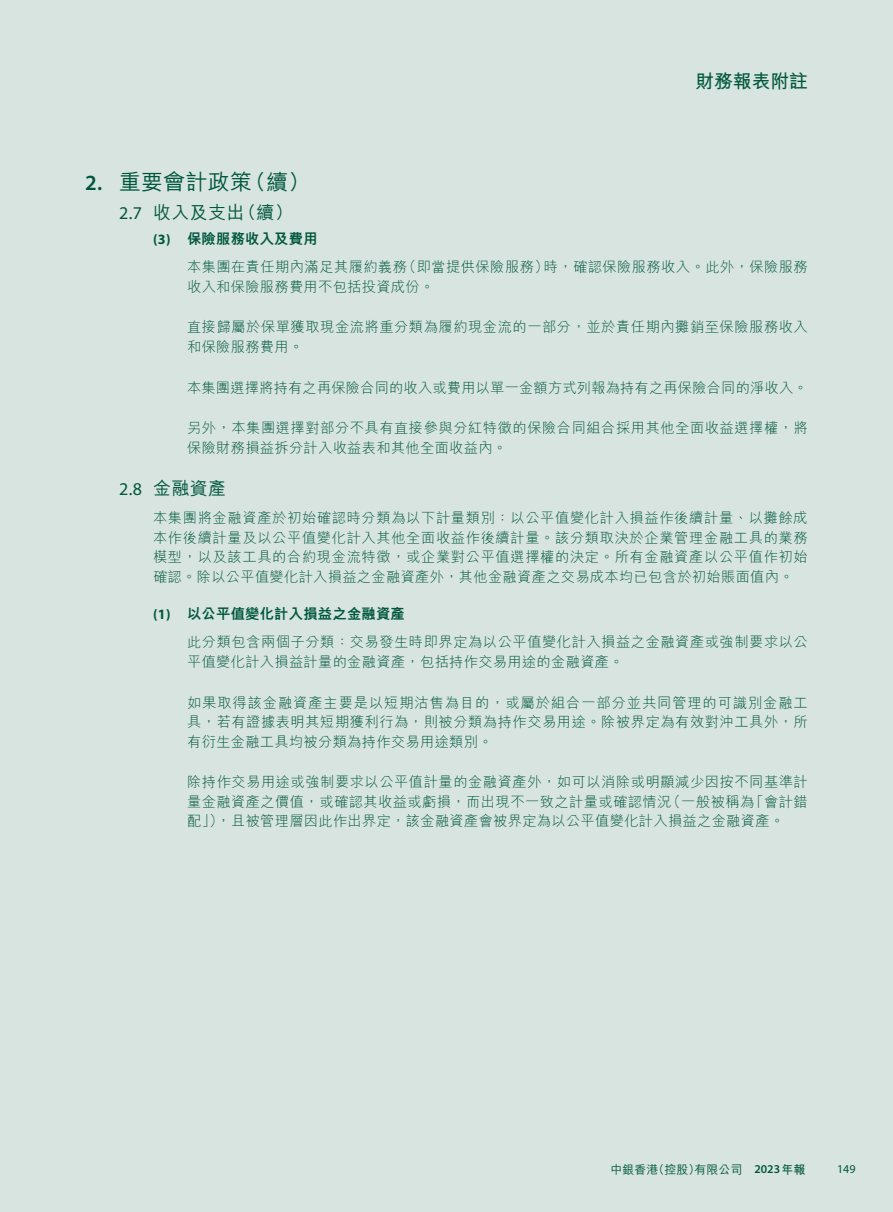
<style>
.page{position:relative;width:893px;height:1212px;background:#d7e4e0}
.page>*{position:absolute;margin:0;border:0;box-sizing:border-box;transform-origin:0 0}
.t1{font:500 21.75px "M Hei HK";letter-spacing:.02em;color:#00573c}
.t2{font:700 18.75px "M Hei HK";color:#00573c}
.t3{font:500 18px "M Hei HK";letter-spacing:.02em;color:#00573c}
.t4{font:300 14.25px/19.5px "M Hei HK";letter-spacing:.02em;color:#00573c;text-align:justify}
.t5{font:300 14.25px/19.5px "M Hei HK";letter-spacing:.04em;color:#00573c}
.t6{font:500 12px "M Hei HK";color:#00573c}
.t7{font:12px "Myriad Pro";color:#00573c}
.s1{font-family:"Myriad Pro";font-weight:600}
.s2{font-family:"Myriad Pro";font-weight:400}
.s3{font-family:"Myriad Pro";font-weight:700}
.s4{font-weight:800}
.s5{font-weight:700}
</style>
<div class="page">
<h2 class="t2" style="left:695px;top:67px;width:114px">財務報表附註</h2>
<h1 class="t1" style="left:85px;top:166px;width:227px"><span class="s1">2.</span> 重要會計政策（續）</h1>
<p class="t3" style="left:119px;top:199px;width:175px"><span class="s2">2.7</span> 收入及支出（續）</p>
<p class="t4" style="left:187px;top:225px;width:622px;line-height:28px;text-indent:-34px"><span class="s3">(3)</span> <span class="s4">保險服務收入及費用<br></span>本集團在責任期內滿足其履約義務（即當提供保險服務）時，確認保險服務收入。此外，保險服務</p>
<p class="t4" style="left:187px;top:276px;width:249px">收入和保險服務費用不包括投資成份。</p>
<p class="t5" style="left:187px;top:317px;width:622px">直接歸屬於保單獲取現金流將重分類為履約現金流的一部分，並於責任期內攤銷至保險服務收入和保險服務費用。</p>
<p class="t4" style="left:187px;top:377px;width:622px">本集團選擇將持有之再保險合同的收入或費用以單一金額方式列報為持有之再保險合同的淨收入。</p>
<p class="t5" style="left:187px;top:418px;width:622px">另外，本集團選擇對部分不具有直接參與分紅特徵的保險合同組合採用其他全面收益選擇權，將保險財務損益拆分計入收益表和其他全面收益內。</p>
<p class="t3" style="left:119px;top:475px;width:109px"><span class="s2">2.8</span> 金融資產</p>
<p class="t4" style="left:153px;top:508px;width:656px">本集團將金融資產於初始確認時分類為以下計量類別：以公平值變化計入損益作後續計量、以攤餘成本作後續計量及以公平值變化計入其他全面收益作後續計量。該分類取決於企業管理金融工具的業務模型，以及該工具的合約現金流特徵，或企業對公平值選擇權的決定。所有金融資產以公平值作初始確認。除以公平值變化計入損益之金融資產外，其他金融資產之交易成本均已包含於初始賬面值內。</p>
<p class="t5" style="left:187px;top:600px;width:622px;line-height:28px;text-indent:-34px"><span class="s3">(1)</span> <span class="s4">以公平值變化計入損益之金融資產<br></span>此分類包含兩個子分類：交易發生時即界定為以公平值變化計入損益之金融資產或強制要求以公</p>
<p class="t4" style="left:187px;top:652px;width:438px">平值變化計入損益計量的金融資產，包括持作交易用途的金融資產。</p>
<p class="t4" style="left:187px;top:692px;width:622px">如果取得該金融資產主要是以短期沽售為目的，或屬於組合一部分並共同管理的可識別金融工具，若有證據表明其短期獲利行為，則被分類為持作交易用途。除被界定為有效對沖工具外，所有衍生金融工具均被分類為持作交易用途類別。</p>
<p class="t4" style="left:187px;top:772px;width:622px">除持作交易用途或強制要求以公平值計量的金融資產外，如可以消除或明顯減少因按不同基準計量金融資產之價值，或確認其收益或虧損，而出現不一致之計量或確認情況（一般被稱為「會計錯配」），且被管理層因此作出界定，該金融資產會被界定為以公平值變化計入損益之金融資產。</p>
<p class="t6" style="left:610px;top:1160px;width:196px">中銀香港（控股）有限公司 <span class="s1">2023</span><span class="s5">年報</span></p>
<p class="t7" style="left:837px;top:1161px;width:20px">149</p>
</div>
